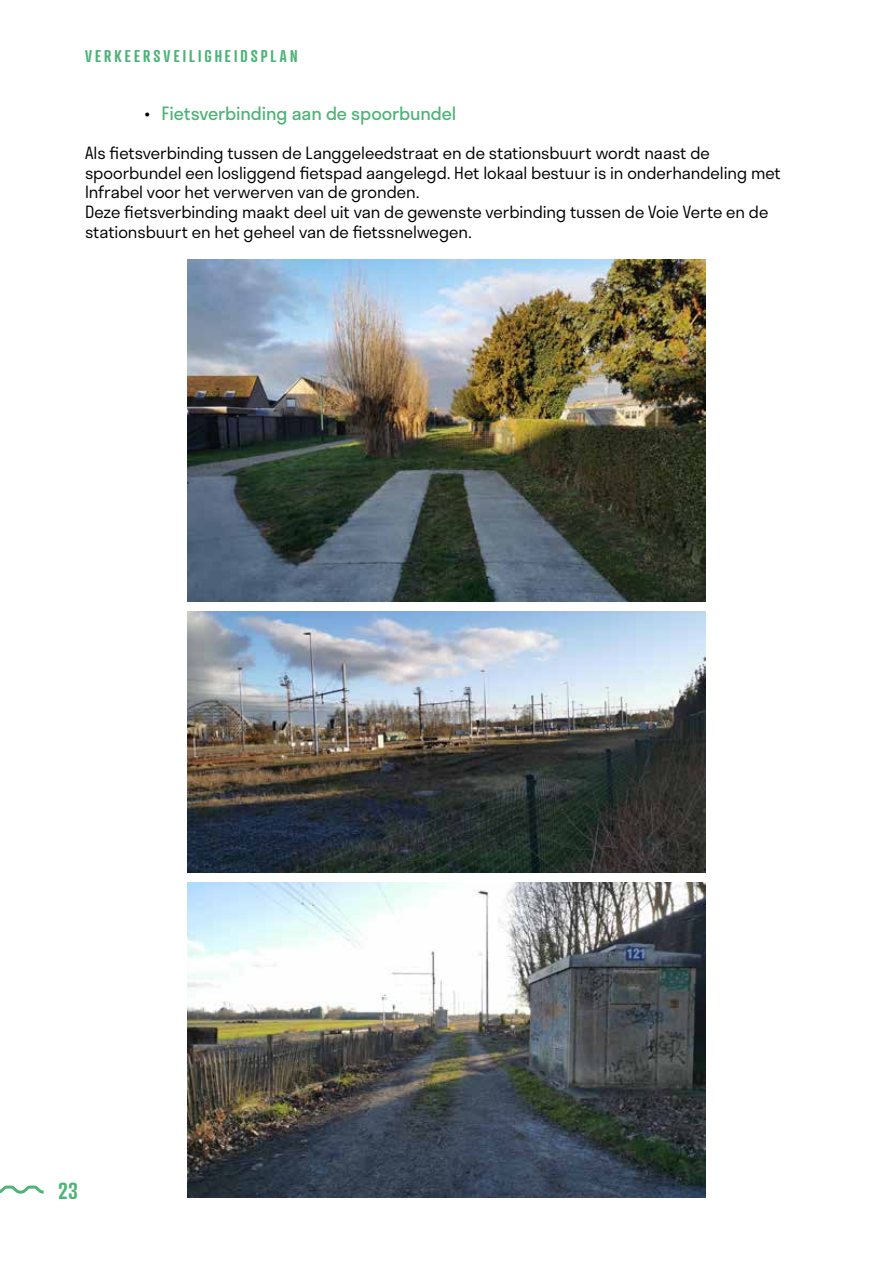
<style>
.page{position:relative;width:893px;height:1263px;background:#fff}
.page>*{position:absolute;margin:0;border:0;box-sizing:border-box;transform-origin:0 0}
.t1{font:600 22.5px "Atrament";color:#4db376}
.t2{font:18px "Stratos";letter-spacing:-.005em;color:#4db376}
.t3{font:300 16.5px/19.8px "Stratos";letter-spacing:-.005em;color:#000}
.t4{font:600 16.5px "Atrament";letter-spacing:.19em;color:#4db376}
.s1{color:#000}
</style>
<div class="page">
<svg style="left:0;top:1185px;width:44px;height:9px"></svg>
<img style="left:187px;top:259px;width:519px;height:343px">
<img style="left:187px;top:611px;width:519px;height:261px">
<img style="left:187px;top:882px;width:519px;height:315px">
<p class="t4" style="left:85px;top:46px;width:214px">VERKEERSVEILIGHEIDSPLAN</p>
<p class="t2" style="left:145px;top:99px;width:313px"><span class="s1">•</span> Fietsverbinding aan de spoorbundel</p>
<p class="t3" style="left:85px;top:142px;width:697px">Als fietsverbinding tussen de Langgeleedstraat en de stationsbuurt wordt naast de spoorbundel een losliggend fietspad aangelegd. Het lokaal bestuur is in onderhandeling met Infrabel voor het verwerven van de gronden.<br>Deze fietsverbinding maakt deel uit van de gewenste verbinding tussen de Voie Verte en de stationsbuurt en het geheel van de fietssnelwegen.</p>
<h1 class="t1" style="left:58px;top:1177px;width:21px">23</h1>
</div>
